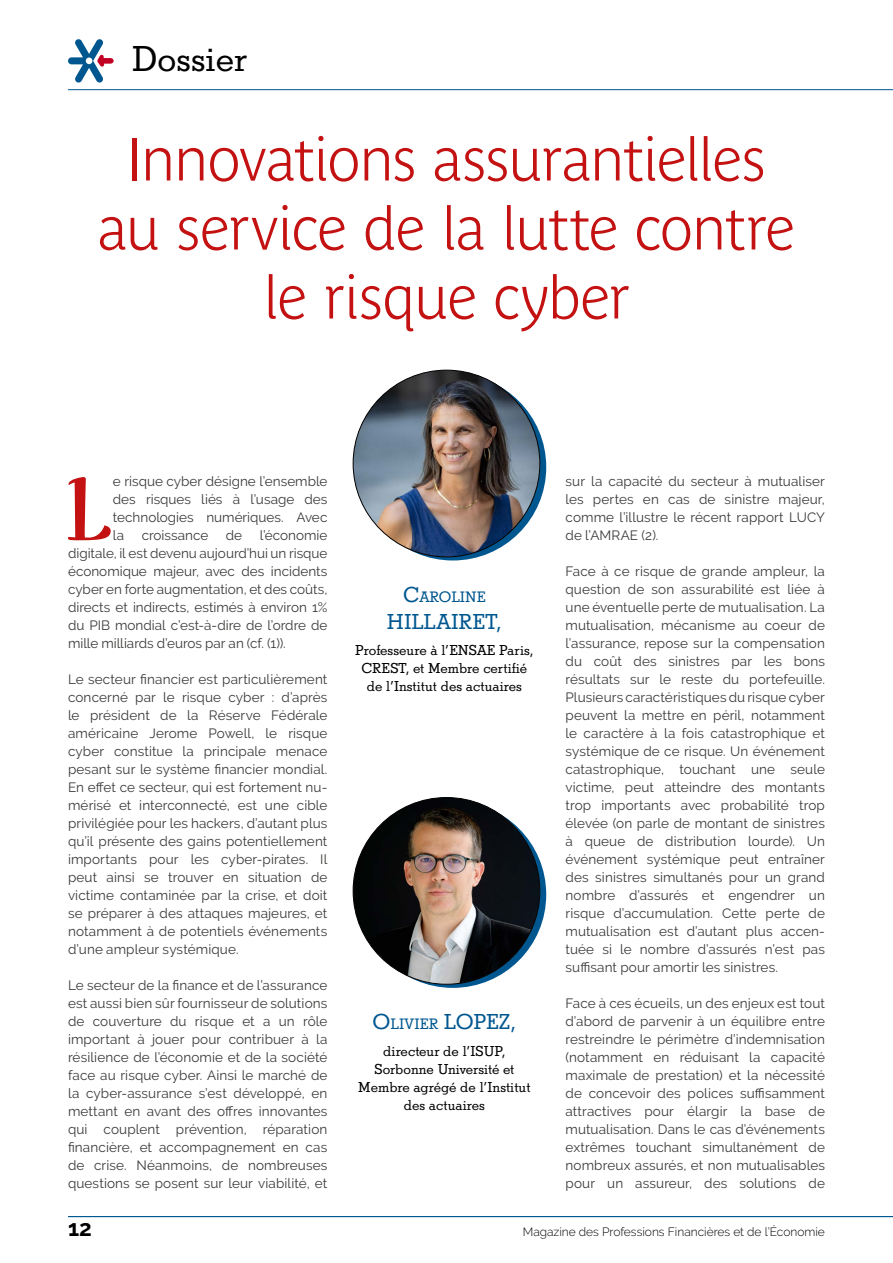
<style>
.page{position:relative;width:893px;height:1263px;background:#fff}
.page>*{position:absolute;margin:0;border:0;box-sizing:border-box;transform-origin:0 0}
.t1{font:89.25px "Rumba Std Extra";color:#c41112}
.t2{font:700 60px/69px "Parisine Plus Std Clair";letter-spacing:-.03em;color:#c41112;text-align:center}
.t3{font:37.5px "Stymie";color:#000}
.t4{font:22.5px "Stymie";color:#005790}
.t5{font:700 22.5px "Raleway";color:#000}
.t6{font:15.75px "Stymie";color:#005790}
.t7{font:15px/18px "Stymie";color:#000;text-align:center}
.t8{font:13.5px/18px "Raleway";letter-spacing:.005em;color:#3a3a39;text-align:justify}
.t9{font:300 12px "Raleway";color:#000}
.s1{font-size:22.5px}
.s2{font-size:15.75px}
</style>
<div class="page">
<hr style="left:68px;top:1216px;width:825px;height:1px;background:#005790">
<hr style="left:68px;top:89px;width:825px;height:1px;background:#005790">
<svg style="left:68px;top:39px;width:46px;height:44px"></svg>
<svg style="left:359px;top:374px;width:187px;height:186px"></svg>
<svg style="left:359px;top:801px;width:187px;height:187px"></svg>
<img style="left:353px;top:370px;width:187px;height:187px;border-radius:93px">
<img style="left:353px;top:797px;width:187px;height:187px;border-radius:93px">
<h3 class="t3" style="left:132px;top:37px;width:117px">Dossier</h3>
<h2 class="t2" style="left:98px;top:125px;width:699px">Innovations assurantielles au service de la lutte contre le risque cyber</h2>
<h1 class="t1" style="left:65px;top:457px;width:50px">L</h1>
<p class="t8" style="left:113px;top:472px;width:216px">e risque cyber désigne l’ensemble des risques liés à l’usage des technologies numériques. Avec la</p>
<p class="t8" style="left:68px;top:526px;width:261px;text-indent:192px">l’économie digitale, il est devenu aujourd’hui un risque économique majeur, avec des incidents cyber en forte augmentation, et des coûts, directs et indirects, estimés à environ 1% du PIB mondial c’est-à-dire de l’ordre de mille milliards d’euros par an (cf. (1)).</p>
<p class="t8" style="left:68px;top:670px;width:261px">Le secteur financier est particulièrement concerné par le risque cyber : d’après le président de la Réserve Fédérale américaine Jerome Powell, le risque cyber constitue la principale menace pesant sur le système financier mondial.<br>En effet ce secteur, qui est fortement nu&shy;mérisé et interconnecté, est une cible privilégiée pour les hackers, d’autant plus qu’il présente des gains potentiellement importants pour les cyber-pirates. Il peut ainsi se trouver en situation de victime contaminée par la crise, et doit se préparer à des attaques majeures, et notamment à de potentiels événements d’une ampleur systémique.</p>
<p class="t8" style="left:68px;top:976px;width:261px">Le secteur de la finance et de l’assurance est aussi bien sûr fournisseur de solutions de couverture du risque et a un rôle important à jouer pour contribuer à la résilience de l’économie et de la société face au risque cyber. Ainsi le marché de la cyber-assurance s’est développé, en mettant en avant des offres innovantes qui couplent prévention, réparation financière, et accompagnement en cas de crise. Néanmoins, de nombreuses questions se posent sur leur viabilité, et</p>
<p class="t8" style="left:142px;top:526px;width:68px">croissance</p>
<p class="t8" style="left:226px;top:526px;width:18px">de</p>
<p class="t6" style="left:403px;top:587px;width:84px"><span class="s1">C</span>AROLINE</p>
<h3 class="t4" style="left:387px;top:608px;width:30px">HILLAIRE</h3>
<h3 class="t4" style="left:486px;top:608px;width:18px">T,</h3>
<p class="t7" style="left:355px;top:641px;width:180px">Professeure à l’ENSAE Paris,<br>CREST, et Membre certifié de l’Institut des actuaires</p>
<h3 class="t4" style="left:373px;top:1009px;width:145px">O<span class="s2">LIVIER</span> LOPEZ,</h3>
<p class="t7" style="left:358px;top:1042px;width:174px">directeur de l’ISUP,<br>Sorbonne Université et<br>Membre agrégé de l’Institut des actuaires</p>
<p class="t8" style="left:566px;top:472px;width:261px">sur la capacité du secteur à mutualiser les pertes en cas de sinistre majeur, comme l’illustre le récent rapport LUCY de l’AMRAE (2).</p>
<p class="t8" style="left:566px;top:562px;width:261px">Face à ce risque de grande ampleur, la question de son assurabilité est liée à une éventuelle perte de mutualisation. La mutualisation, mécanisme au coeur de l’assurance, repose sur la compensation du coût des sinistres par les bons résultats sur le reste du portefeuille.<br>Plusieurs caractéristiques du risque cyber peuvent la mettre en péril, notamment le caractère à la fois catastrophique et systémique de ce risque. Un événement catastrophique, touchant une seule victime, peut atteindre des montants trop importants avec probabilité trop élevée (on parle de montant de sinistres à queue de distribution lourde). Un événement systémique peut entraîner des sinistres simultanés pour un grand nombre d’assurés et engendrer un risque d’accumulation. Cette perte de mutualisation est d’autant plus accen&shy;tuée si le nombre d’assurés n’est pas suffisant pour amortir les sinistres.</p>
<p class="t8" style="left:566px;top:994px;width:261px">Face à ces écueils, un des enjeux est tout d’abord de parvenir à un équilibre entre restreindre le périmètre d’indemnisation (notamment en réduisant la capacité maximale de prestation) et la nécessité de concevoir des polices suffisamment attractives pour élargir la base de mutualisation. Dans le cas d’événements extrêmes touchant simultanément de nombreux assurés, et non mutualisables pour un assureur, des solutions de</p>
<h3 class="t5" style="left:68px;top:1215px;width:25px">12</h3>
<p class="t9" style="left:523px;top:1225px;width:304px">Magazine des Professions Financières et de l’Économie</p>
</div>
